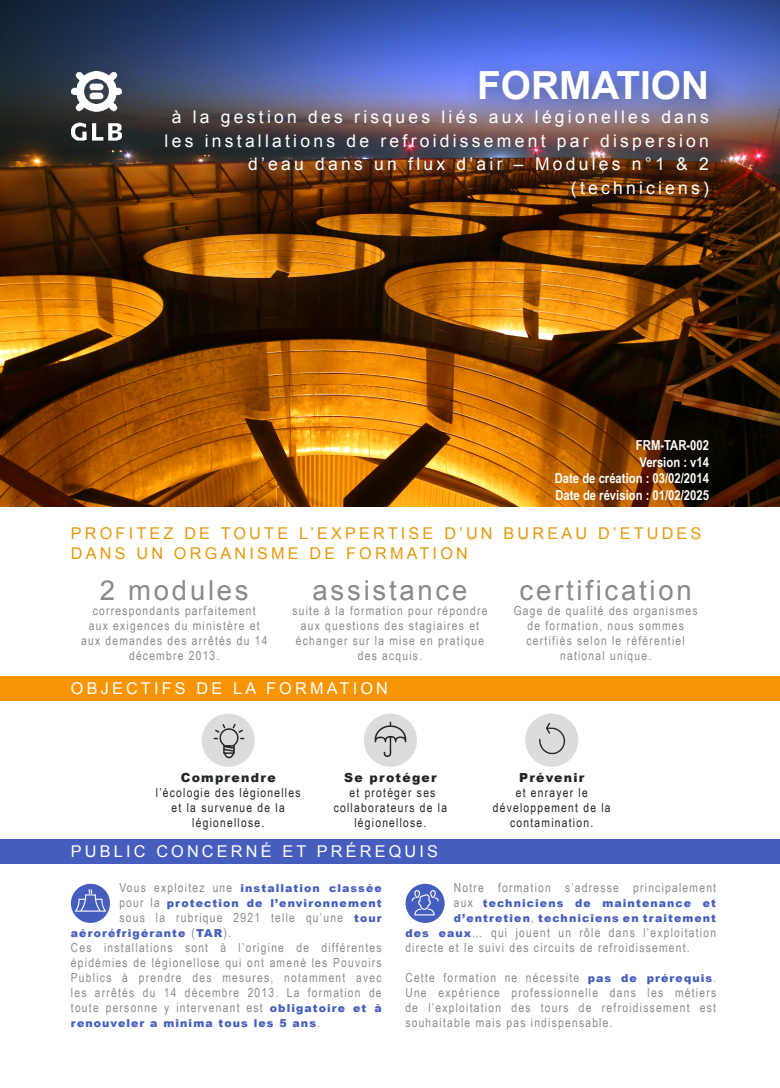
<style>
.page{position:relative;width:780px;height:1088px;background:#fff}
.page>*{position:absolute;margin:0;border:0;box-sizing:border-box;transform-origin:0 0}
.t1{font:700 38.75px "Arial";color:#fff}
.t2{font:27.5px "Arial";letter-spacing:.1em;color:#898b8a}
.t3{font:17.5px/23.8px "Arial";letter-spacing:.185em;color:#fff;text-align:right}
.t4{font:16.25px/20px "Arial";letter-spacing:.195em;color:#e39a0d}
.t5{font:16.25px "Arial";letter-spacing:.195em;color:#fff}
.t6{font:700 13.75px/16.5px "Arial Narrow";color:#fcfcfc;text-align:right}
.t7{font:12.5px/15px "Arial Narrow";letter-spacing:.1em;color:#898b8a;text-align:center}
.t8{font:12.5px/15px "Arial Narrow";letter-spacing:.1em;color:#222526;text-align:center}
.t9{font:900 12.5px "Arial";letter-spacing:.1em;color:#222526}
.t10{font:900 11px/15px "Arial";letter-spacing:.1em;color:#455dbd}
.s1{font-family:"Arial Narrow";font-weight:400;font-size:12.5px;color:#898b8a}
.s2{font-family:"Arial";font-weight:900;font-size:11px;color:#455dbd}
</style>
<div class="page">
<div style="left:202px;top:714px;width:53px;height:53px;background:#dddcda;border-radius:50%"></div>
<div style="left:364px;top:714px;width:53px;height:53px;background:#dddcda;border-radius:50%"></div>
<div style="left:525px;top:714px;width:53px;height:53px;background:#dddcda;border-radius:50%"></div>
<div style="left:0;top:676px;width:780px;height:24px;background:#f89506"></div>
<img style="left:0;top:0;width:780px;height:507px">
<div style="left:0;top:839px;width:780px;height:24px;background:#455dbd"></div>
<div style="left:151px;top:56px;width:581px;height:163px;background:#2d4253;opacity:.75"></div>
<div style="left:71px;top:884px;width:39px;height:39px;background:#455dbd;border-radius:50%"></div>
<svg style="left:75px;top:889px;width:31px;height:23px"></svg>
<div style="left:405px;top:884px;width:39px;height:39px;background:#455dbd;border-radius:50%"></div>
<svg style="left:411px;top:890px;width:28px;height:25px"></svg>
<svg style="left:214px;top:724px;width:30px;height:34px"></svg>
<svg style="left:374px;top:721px;width:32px;height:36px"></svg>
<svg style="left:539px;top:723px;width:26px;height:31px"></svg>
<img style="left:57px;top:57px;width:79px;height:97px">
<h1 class="t1" style="left:477px;top:60px;width:233px">FORMATION</h1>
<h3 class="t3" style="left:165px;top:105px;width:546px">à la gestion des risques liés aux légionelles dans les installations de refroidissement par dispersion d’eau dans un flux d’air – Modules n°1 &amp; 2 (techniciens)</h3>
<p class="t6" style="left:554px;top:437px;width:156px">FRM-TAR-002<br>Version : v14<br>Date de création : 03/02/2014<br>Date de révision : 01/02/2025</p>
<h3 class="t4" style="left:71px;top:523px;width:632px">PROFITEZ DE TOUTE L’EXPERTISE D’UN BUREAU D’ETUDES<br>DANS UN ORGANISME DE FORMATION</h3>
<h2 class="t2" style="left:100px;top:573px;width:150px">2 modules</h2>
<p class="t7" style="left:81px;top:603px;width:188px">correspondants parfaitement<br>aux exigences du ministère et aux demandes des arrêtés du 14 décembre 2013.</p>
<h2 class="t2" style="left:312px;top:573px;width:156px">assistance</h2>
<p class="t7" style="left:292px;top:603px;width:197px">suite à la formation pour répondre aux questions des stagiaires et échanger sur la mise en pratique des acquis.</p>
<h3 class="t5" style="left:71px;top:678px;width:318px">OBJECTIFS DE LA FORMATION</h3>
<h2 class="t2" style="left:519px;top:573px;width:174px">certification</h2>
<p class="t7" style="left:513px;top:603px;width:185px">Gage de qualité des organismes de formation, nous sommes certifiés selon le référentiel national unique.</p>
<p class="t9" style="left:181px;top:768px;width:96px">Comprendre</p>
<p class="t8" style="left:156px;top:784px;width:146px">l’écologie des légionelles et la survenue de la légionellose.</p>
<p class="t9" style="left:344px;top:768px;width:94px">Se protéger</p>
<p class="t8" style="left:334px;top:784px;width:115px">et protéger ses collaborateurs de la légionellose.</p>
<h3 class="t5" style="left:71px;top:841px;width:368px">PUBLIC CONCERNÉ ET PRÉREQUIS</h3>
<p class="t9" style="left:519px;top:768px;width:67px">Prévenir</p>
<p class="t8" style="left:493px;top:784px;width:119px">et enrayer le développement de la contamination.</p>
<p class="t10" style="left:119px;top:881px;width:264px"><span class="s1">Vous exploitez une</span> installation classée <span class="s1">pour la</span> protection de l’environnement</p>
<p class="t7" style="left:119px;top:910px;width:264px">sous la rubrique 2921 telle qu’une <span class="s2">tour</span></p>
<p class="t10" style="left:71px;top:925px;width:162px">aéroréfrigérante <span class="s1">(</span>TAR<span class="s1">).</span></p>
<p class="t7" style="left:71px;top:940px;width:312px;text-align:justify">Ces installations sont à l’origine de différentes épidémies de légionellose qui ont amené les Pouvoirs Publics à prendre des mesures, notamment avec les arrêtés du 14 décembre 2013. La formation de toute personne y intervenant est <span class="s2">obligatoire et à</span></p>
<p class="t10" style="left:71px;top:1015px;width:250px">renouveler a minima tous les 5 ans<span class="s1">.</span></p>
<p class="t7" style="left:454px;top:880px;width:264px">Notre formation s’adresse principalement</p>
<p class="t10" style="left:454px;top:896px;width:264px"><span class="s1">aux</span> techniciens de maintenance et d’entretien<span class="s1">,</span> techniciens en traitement</p>
<p class="t7" style="left:405px;top:925px;width:312px;text-align:left"><span class="s2">des eaux</span>… qui jouent un rôle dans l’exploitation directe et le suivi des circuits de refroidissement.</p>
<p class="t7" style="left:405px;top:970px;width:312px;text-align:justify">Cette formation ne nécessite <span class="s2">pas de prérequis</span>.<br>Une expérience professionnelle dans les métiers de l’exploitation des tours de refroidissement est souhaitable mais pas indispensable.</p>
</div>
